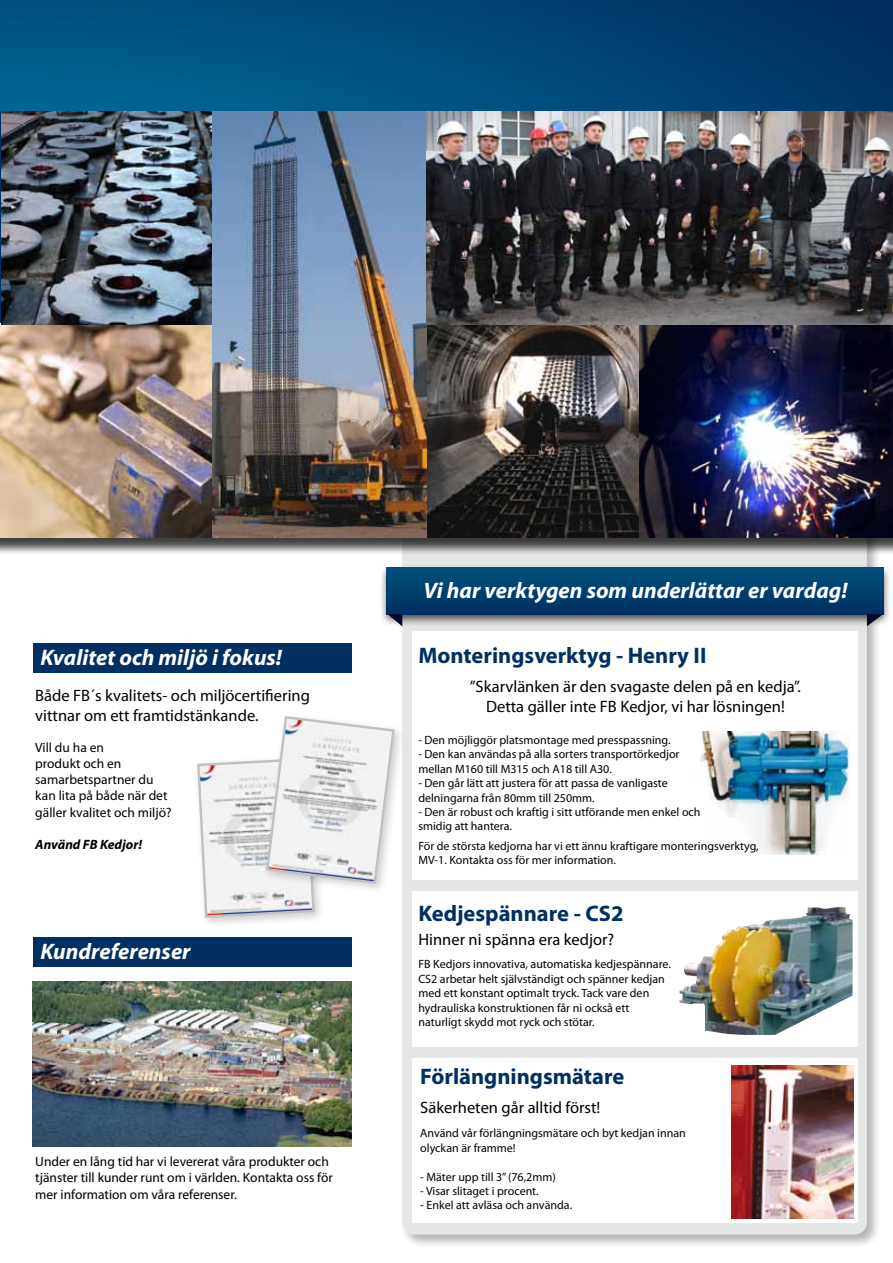
<style>
.page{position:relative;width:893px;height:1263px;background:#fff}
.page>*{position:absolute;margin:0;border:0;box-sizing:border-box;transform-origin:0 0}
.t1{font:italic 700 22.5px "Myriad Pro";color:#fff}
.t2{font:700 22.5px "Myriad Pro";color:#002f61}
.t3{font:16.5px/19.8px "Myriad Pro";color:#000}
.t4{font:13.5px/16.2px "Myriad Pro";color:#000}
.t5{font:italic 700 13.5px "Myriad Pro";color:#000}
.t6{font:12px/14.4px "Myriad Pro";color:#000}
</style>
<div class="page">
<svg style="left:0;top:0;width:893px;height:112px;background:#014a7a"></svg>
<div style="left:400px;top:452px;width:481px;height:797px;background:#000;opacity:.3"></div>
<div style="left:402px;top:454px;width:465px;height:780px;background:#e5e6e6;border-radius:13px"></div>
<div style="left:0;top:114px;width:893px;height:442px;background:#000;opacity:.75"></div>
<img style="left:0;top:112px;width:893px;height:426px">
<div style="left:192px;top:753px;width:133px;height:175px;background:#000;opacity:.2"></div>
<div style="left:261px;top:711px;width:144px;height:183px;background:#000;opacity:.2"></div>
<svg style="left:196px;top:715px;width:200px;height:204px"></svg>
<svg style="left:33px;top:1146px;width:303px;height:1px"></svg>
<div style="left:379px;top:564px;width:512px;height:62px;background:#000;opacity:.69"></div>
<div style="left:387px;top:568px;width:496px;height:46px;background:linear-gradient(to bottom,#004f7b,#003163)"></div>
<svg style="left:387px;top:614px;width:15px;height:12px"></svg>
<svg style="left:867px;top:614px;width:16px;height:12px"></svg>
<div style="left:412px;top:631px;width:446px;height:249px;background:#fff"></div>
<img style="left:700px;top:731px;width:149px;height:123px">
<div style="left:412px;top:891px;width:445px;height:156px;background:#fff"></div>
<img style="left:679px;top:907px;width:174px;height:128px">
<div style="left:413px;top:1058px;width:445px;height:165px;background:#fff"></div>
<img style="left:731px;top:1065px;width:122px;height:153px">
<div style="left:33px;top:643px;width:319px;height:29px;background:#002f61"></div>
<div style="left:33px;top:937px;width:319px;height:30px;background:#002f61"></div>
<img style="left:33px;top:982px;width:319px;height:164px">
<h1 class="t1" style="left:423px;top:576px;width:425px">Vi har verktygen som underlättar er vardag!</h1>
<h1 class="t2" style="left:418px;top:641px;width:290px">Monteringsverktyg - Henry II</h1>
<h2 class="t3" style="left:470px;top:676px;width:333px;text-align:center">”Skarvlänken är den svagaste delen på en kedja”.<br>Detta gäller inte FB Kedjor, vi har lösningen!</h2>
<p class="t6" style="left:418px;top:733px;width:254px">- Den möjliggör platsmontage med presspassning.</p>
<p class="t6" style="left:418px;top:747px;width:263px">- Den kan användas på alla sorters transportörkedjor mellan M160 till M315 och A18 till A30.</p>
<p class="t6" style="left:418px;top:776px;width:251px">- Den går lätt att justera för att passa de vanligaste delningarna från 80mm till 250mm.</p>
<p class="t6" style="left:418px;top:805px;width:284px">- Den är robust och kraftig i sitt utförande men enkel och smidig att hantera.</p>
<h1 class="t1" style="left:40px;top:642px;width:243px">Kvalitet och miljö i fokus!</h1>
<h2 class="t3" style="left:35px;top:686px;width:276px">Både FB´s kvalitets- och miljöcertifiering vittnar om ett framtidstänkande.</h2>
<p class="t4" style="left:35px;top:739px;width:138px">Vill du ha en<br>produkt och en samarbetspartner du kan lita på både när det gäller kvalitet och miljö?</p>
<p class="t5" style="left:35px;top:836px;width:108px">Använd FB Kedjor!</p>
<p class="t6" style="left:418px;top:839px;width:342px">För de största kedjorna har vi ett ännu kraftigare monteringsverktyg,<br>MV-1. Kontakta oss för mer information.</p>
<h1 class="t1" style="left:40px;top:936px;width:152px">Kundreferenser</h1>
<p class="t4" style="left:35px;top:1153px;width:299px">Under en lång tid har vi levererat våra produkter och tjänster till kunder runt om i världen. Kontakta oss för mer information om våra referenser.</p>
<h1 class="t2" style="left:418px;top:898px;width:207px">Kedjespännare - CS2</h1>
<h2 class="t3" style="left:418px;top:929px;width:197px">Hinner ni spänna era kedjor?</h2>
<p class="t6" style="left:418px;top:957px;width:254px">FB Kedjors innovativa, automatiska kedjespännare.<br>CS2 arbetar helt självständigt och spänner kedjan med ett konstant optimalt tryck. Tack vare den hydrauliska konstruktionen får ni också ett naturligt skydd mot ryck och stötar.</p>
<h1 class="t2" style="left:420px;top:1062px;width:206px">Förlängningsmätare</h1>
<p class="t6" style="left:420px;top:1126px;width:267px">Använd vår förlängningsmätare och byt kedjan innan olyckan är framme!</p>
<p class="t6" style="left:420px;top:1169px;width:137px">- Mäter upp till 3” (76,2mm)</p>
<p class="t6" style="left:420px;top:1183px;width:120px">- Visar slitaget i procent.</p>
<p class="t6" style="left:420px;top:1198px;width:153px">- Enkel att avläsa och använda.</p>
<h2 class="t3" style="left:420px;top:1097px;width:182px">Säkerheten går alltid först!</h2>
</div>
